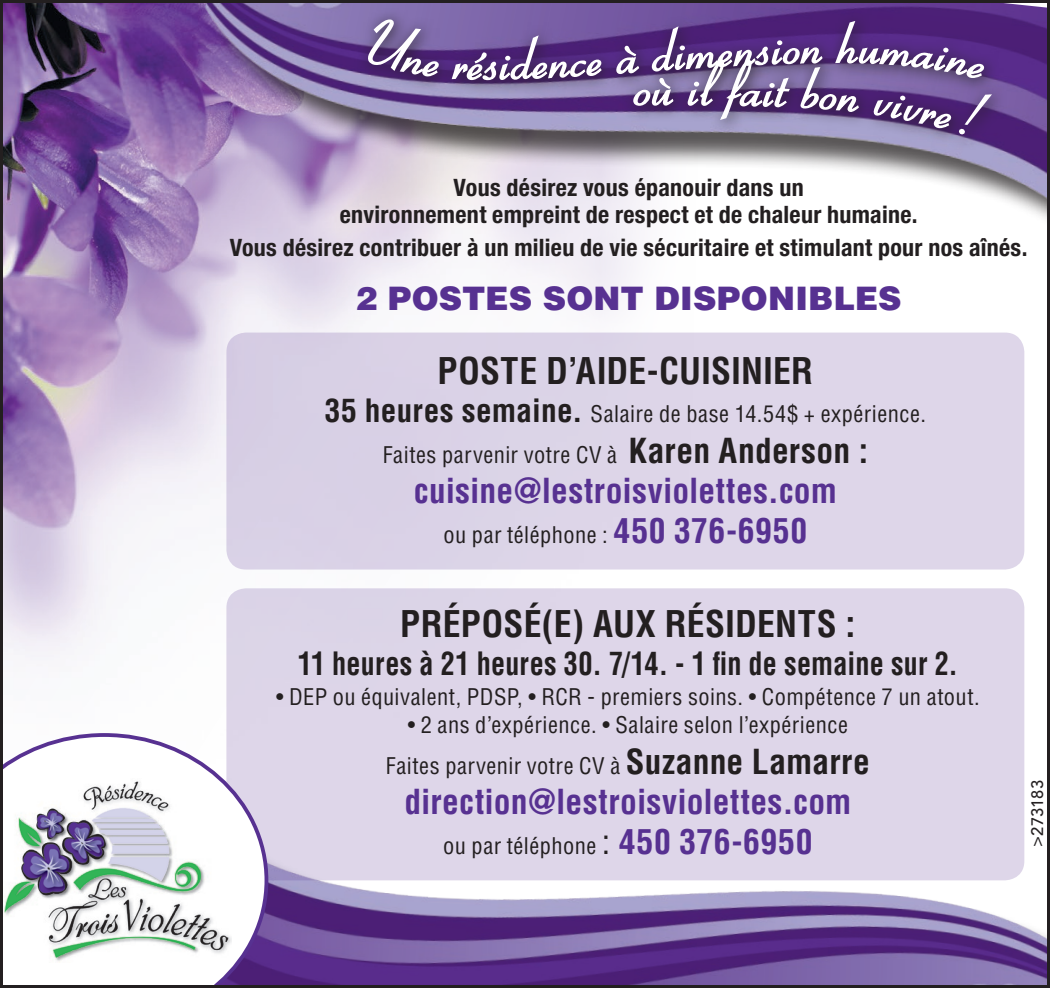
<style>
.page{position:relative;width:1050px;height:988px;background:#fff}
.page>*{position:absolute;margin:0;border:0;box-sizing:border-box;transform-origin:0 0}
.t1{font:64.2px "Coronet LT Std";color:#fff;scale:1.15 1}
.t2{font:700 condensed 36px "Helvetica LT Std";letter-spacing:.005em;color:#231f20}
.t3{font:700 condensed 33.6px "Helvetica LT Std";letter-spacing:.005em;color:#573191}
.t4{font:900 32.4px "Helvetica LT Std";letter-spacing:.005em;color:#573191}
.t5{font:700 condensed 31.5px "Helvetica LT Std";letter-spacing:.005em;color:#231f20;scale:.9 1}
.t6{font:700 condensed 24px/27px "Helvetica Neue LT Std";letter-spacing:.015em;color:#231f20;text-align:center}
.t7{font:condensed 22.5px/40.5px "Helvetica LT Std";letter-spacing:.02em;color:#231f20;text-align:center}
.t8{font:500 16.5px "Avenir LT Std";letter-spacing:.01em;color:#231f20}
.s1{font-weight:700;font-size:31.5px}
.s2{font-weight:700;font-size:33.6px}
.s3{font-weight:700;font-size:33.6px;color:#573191}
.s4{font-size:33.6px}
</style>
<div class="page">
<img style="left:4px;top:4px;width:705px;height:656px">
<div style="left:211px;top:0;width:839px;height:310px;background:#231f20;opacity:.75"></div>
<img style="left:171px;top:4px;width:875px;height:271px">
<svg style="left:357px;top:9px;width:649px;height:141px;background:#796890"></svg>
<img style="left:268px;top:768px;width:778px;height:215px">
<div style="left:228px;top:334px;width:795px;height:234px;background:#ddd5e8;border-radius:18px"></div>
<div style="left:226px;top:332px;width:798px;height:237px;border:3px solid #573191;border-radius:18px"></div>
<div style="left:228px;top:590px;width:795px;height:288px;background:#ded6e9;border-radius:18px"></div>
<div style="left:226px;top:588px;width:798px;height:292px;border:3px solid #573191;border-radius:18px"></div>
<svg style="left:4px;top:733px;width:264px;height:250px"></svg>
<img style="left:4px;top:778px;width:227px;height:184px">
<svg style="left:366px;top:11px;width:73px;height:79px;background:#816ea0"></svg>
<svg style="left:450px;top:9px;width:153px;height:169px;background:#8a78a4"></svg>
<svg style="left:617px;top:0;width:377px;height:136px;background:#725892"></svg>
<h1 class="t1" style="left:483px;top:20px;width:15px">s</h1>
<h1 class="t1" style="left:583px;top:16px;width:115px;rotate:-4deg">eàdim</h1>
<h1 class="t1" style="left:633px;top:45px;width:59px">oùi</h1>
<p class="t6" style="left:340px;top:173px;width:579px">Vous désirez vous épanouir dans un<br>environnement empreint de respect et de chaleur humaine.</p>
<p class="t6" style="left:230px;top:233px;width:799px">Vous désirez contribuer à un milieu de vie sécuritaire et stimulant pour nos aînés.</p>
<h3 class="t4" style="left:355px;top:277px;width:548px">2 POSTES SONT DISPONIBLES</h3>
<h2 class="t2" style="left:438px;top:349px;width:377px">POSTE D’AIDE-CUISINIER</h2>
<p class="t7" style="left:325px;top:393px;width:603px"><span class="s1">35 heures semaine.</span> Salaire de base 14.54$ + expérience.<br>Faites parvenir votre CV à <span class="s2">Karen Anderson :</span></p>
<h3 class="t3" style="left:414px;top:469px;width:425px">cuisine@lestroisviolettes.com</h3>
<p class="t7" style="left:444px;top:514px;width:365px">ou par téléphone : <span class="s3">450 376-6950</span></p>
<h2 class="t2" style="left:400px;top:601px;width:457px">PRÉPOSÉ(E) AUX RÉSIDENTS :</h2>
<h3 class="t5" style="left:298px;top:643px;width:735px">11 heures à 21 heures 30. 7/14. - 1 fin de semaine sur 2.</h3>
<p class="t7" style="left:276px;top:676px;width:705px">• DEP ou équivalent, PDSP, • RCR - premiers soins. • Compétence 7 un atout.</p>
<p class="t7" style="left:386px;top:704px;width:486px">• 2 ans d’expérience. • Salaire selon l’expérience<br>Faites parvenir votre CV à <span class="s2">Suzanne Lamarre</span></p>
<h3 class="t3" style="left:404px;top:780px;width:449px">direction@lestroisviolettes.com</h3>
<p class="t7" style="left:443px;top:825px;width:371px">ou par téléphone <span class="s4">:</span> <span class="s3">450 376-6950</span></p>
<p class="t8" style="left:1028px;top:846px;width:68px;rotate:-90deg">&gt;273183</p>
</div>
